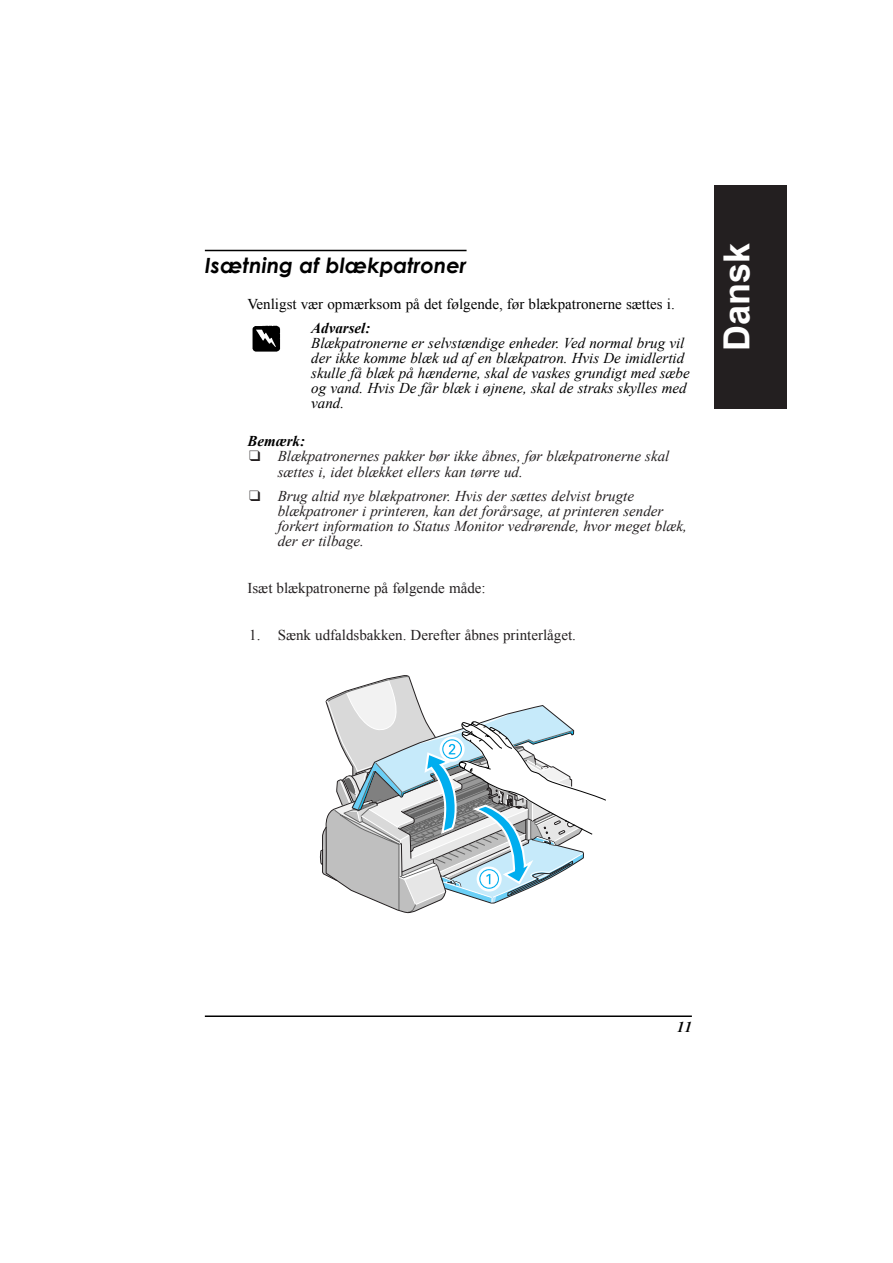
<style>
.page{position:relative;width:893px;height:1263px;background:#fff}
.page>*{position:absolute;margin:0;border:0;box-sizing:border-box;transform-origin:0 0}
.t1{font:700 36px "Arial";color:#fff}
.t2{font:italic 700 21px "Century Gothic";color:#000}
.t3{font:italic 15px/15.3px "Times New Roman";color:#231f20}
.t4{font:italic 15px/15px "Times New Roman";color:#000}
.t5{font:15px "Times New Roman";color:#231f20}
.t6{font:15px "Times New Roman";color:#000}
.t7{font:italic 700 15px "Times New Roman";color:#000}
</style>
<div class="page">
<hr style="left:205px;top:1016px;width:487px;height:1px;background:#000">
<hr style="left:205px;top:250px;width:261px;height:1px;background:#000">
<div style="left:714px;top:185px;width:73px;height:223px;background:#231f20"></div>
<img style="left:252px;top:325px;width:29px;height:27px">
<svg style="left:320px;top:675px;width:286px;height:239px"></svg>
<h2 class="t2" style="left:205px;top:257px;width:263px">Isætning af blækpatroner</h2>
<p class="t6" style="left:247px;top:299px;width:429px">Venligst vær opmærksom på det følgende, før blækpatronerne sættes i.</p>
<p class="t7" style="left:311px;top:322px;width:61px">Advarsel:</p>
<p class="t4" style="left:311px;top:337px;width:380px">Blækpatronerne er selvstændige enheder. Ved normal brug vil der ikke komme blæk ud af en blækpatron. Hvis De imidlertid skulle få blæk på hænderne, skal de vaskes grundigt med sæbe og vand. Hvis De får blæk i øjnene, skal de straks skylles med vand.</p>
<p class="t7" style="left:247px;top:436px;width:59px">Bemærk:</p>
<p class="t3" style="left:278px;top:450px;width:393px;line-height:15.8px;text-indent:-28px">❑ Blækpatronernes pakker bør ikke åbnes, før blækpatronerne skal sættes i, idet blækket ellers kan tørre ud.</p>
<p class="t3" style="left:278px;top:490px;width:411px;text-indent:-28px">❑ Brug altid nye blækpatroner. Hvis der sættes delvist brugte blækpatroner i printeren, kan det forårsage, at printeren sender forkert information to Status Monitor vedrørende, hvor meget blæk, der er tilbage.</p>
<p class="t5" style="left:247px;top:583px;width:240px">Isæt blækpatronerne på følgende måde:</p>
<p class="t5" style="left:249px;top:630px;width:328px">1. Sænk udfaldsbakken. Derefter åbnes printerlåget.</p>
<h1 class="t1" style="left:723px;top:351px;width:110px;rotate:-90deg">Dansk</h1>
<p class="t7" style="left:677px;top:1021px;width:16px">11</p>
</div>
